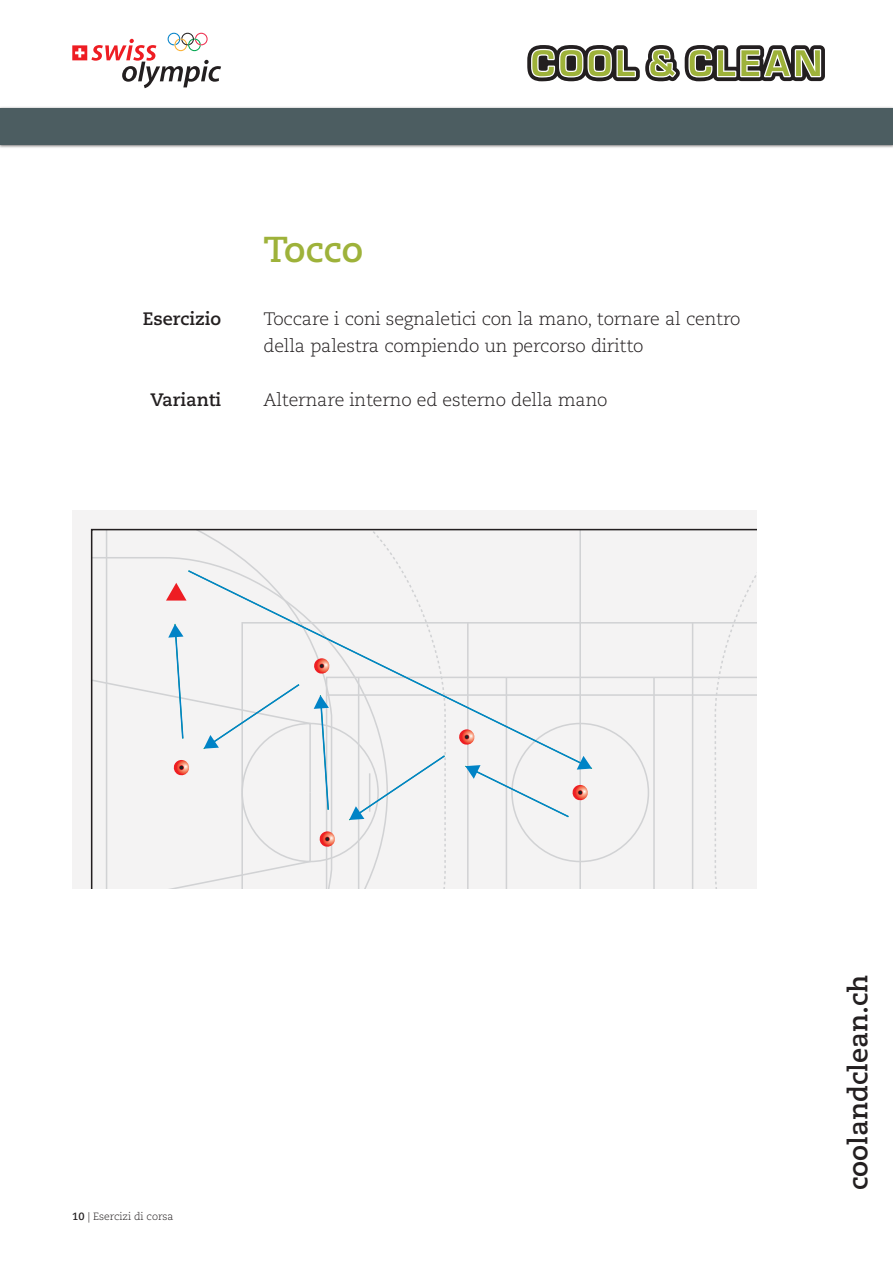
<style>
.page{position:relative;width:893px;height:1263px;background:#fff}
.page>*{position:absolute;margin:0;border:0;box-sizing:border-box;transform-origin:0 0}
.t1{font:700 36px "Caecilia";color:#9eb23a}
.t2{font:700 27px "Caecilia";color:#231f20}
.t3{font:300 18px/27px "Caecilia";letter-spacing:-.01em;color:#231f20}
.t4{font:700 18px "Caecilia";color:#231f20}
.t5{font:300 10.5px "Caecilia";color:#231f20}
.s1{font-weight:700}
</style>
<div class="page">
<div style="left:0;top:107px;width:893px;height:42px;background:#231f20;opacity:.7"></div>
<div style="left:0;top:108px;width:893px;height:37px;background:#4c5d61"></div>
<div style="left:72px;top:510px;width:684px;height:378px;background:#f4f3f3"></div>
<svg style="left:90px;top:528px;width:666px;height:360px"></svg>
<svg style="left:186px;top:569px;width:398px;height:197px"></svg>
<svg style="left:458px;top:722px;width:192px;height:141px"></svg>
<svg style="left:90px;top:624px;width:246px;height:264px"></svg>
<svg style="left:349px;top:528px;width:98px;height:360px"></svg>
<svg style="left:166px;top:583px;width:21px;height:17px"></svg>
<svg style="left:527px;top:45px;width:298px;height:36px"></svg>
<svg style="left:72px;top:33px;width:149px;height:55px"></svg>
<p class="t4" style="left:143px;top:308px;width:80px">Esercizio</p>
<p class="t4" style="left:150px;top:389px;width:72px">Varianti</p>
<h1 class="t1" style="left:264px;top:228px;width:101px">Tocco</h1>
<p class="t3" style="left:264px;top:306px;width:478px">Toccare i coni segnaletici con la mano, tornare al centro della palestra compiendo un percorso diritto</p>
<p class="t3" style="left:264px;top:387px;width:345px">Alternare interno ed esterno della mano</p>
<p class="t5" style="left:72px;top:1211px;width:103px"><span class="s1">10</span> | Esercizi di corsa</p>
<h2 class="t2" style="left:842px;top:1190px;width:217px;rotate:-90deg">coolandclean.ch</h2>
</div>
